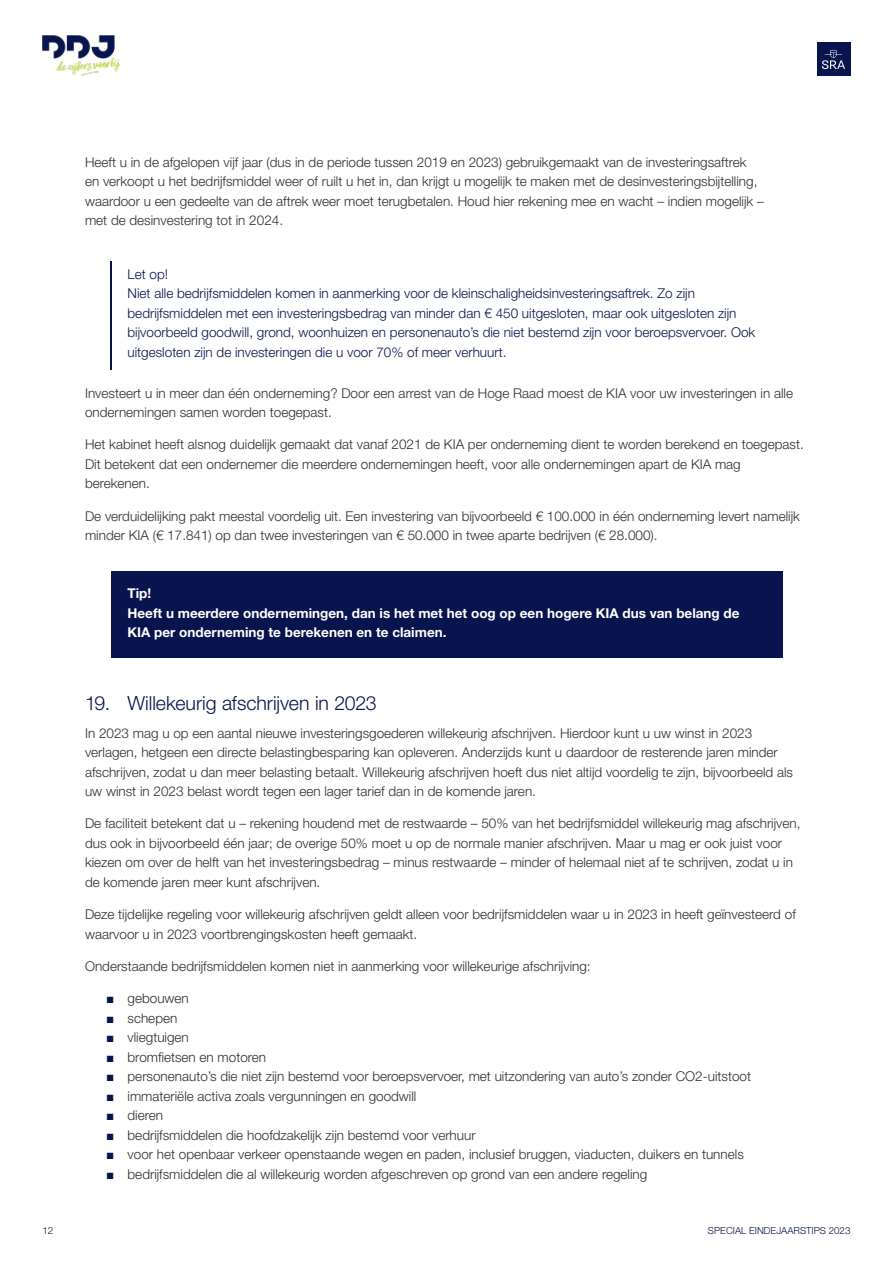
<style>
.page{position:relative;width:893px;height:1263px;background:#fff}
.page>*{position:absolute;margin:0;border:0;box-sizing:border-box;transform-origin:0 0}
.t1{font:300 19.5px "Helvetica Neue LT Std";letter-spacing:-.005em;color:#08144d}
.t2{font:300 13.5px/19.5px "Helvetica Neue LT Std";color:#2f2f2f}
.t3{font:300 13.5px/19.5px "Helvetica Neue LT Std";color:#08144d}
.t4{font:700 13.5px/19.5px "Helvetica Neue LT Std";color:#fff}
.t5{font:300 9.75px "Helvetica Neue LT Std";color:#08144d}
.s1{font-family:"Arial";font-weight:700;color:#08144d}
</style>
<div class="page">
<div style="left:817px;top:43px;width:33px;height:33px;background:#08144d"></div>
<svg style="left:822px;top:50px;width:23px;height:19px"></svg>
<img style="left:43px;top:35px;width:77px;height:41px">
<hr style="left:111px;top:261px;width:1px;height:108px;background:#08144d">
<div style="left:111px;top:571px;width:671px;height:87px;background:#08144d"></div>
<p class="t2" style="left:85px;top:152px;width:680px">Heeft u in de afgelopen vijf jaar (dus in de periode tussen 2019 en 2023) gebruikgemaakt van de investeringsaftrek en verkoopt u het bedrijfsmiddel weer of ruilt u het in, dan krijgt u mogelijk te maken met de desinvesteringsbijtelling, waardoor u een gedeelte van de aftrek weer moet terugbetalen. Houd hier rekening mee en wacht – indien mogelijk – met de desinvestering tot in 2024.</p>
<p class="t3" style="left:128px;top:264px;width:629px">Let op!<br>Niet alle bedrijfsmiddelen komen in aanmerking voor de kleinschaligheidsinvesteringsaftrek. Zo zijn bedrijfsmiddelen met een investeringsbedrag van minder dan € 450 uitgesloten, maar ook uitgesloten zijn bijvoorbeeld goodwill, grond, woonhuizen en personenauto’s die niet bestemd zijn voor beroepsvervoer. Ook uitgesloten zijn de investeringen die u voor 70% of meer verhuurt.</p>
<p class="t2" style="left:85px;top:383px;width:709px">Investeert u in meer dan één onderneming? Door een arrest van de Hoge Raad moest de KIA voor uw investeringen in alle ondernemingen samen worden toegepast.</p>
<p class="t2" style="left:85px;top:435px;width:720px">Het kabinet heeft alsnog duidelijk gemaakt dat vanaf 2021 de KIA per onderneming dient te worden berekend en toegepast.<br>Dit betekent dat een ondernemer die meerdere ondernemingen heeft, voor alle ondernemingen apart de KIA mag berekenen.</p>
<p class="t2" style="left:85px;top:506px;width:716px">De verduidelijking pakt meestal voordelig uit. Een investering van bijvoorbeeld € 100.000 in één onderneming levert namelijk minder KIA (€ 17.841) op dan twee investeringen van € 50.000 in twee aparte bedrijven (€ 28.000).</p>
<p class="t4" style="left:128px;top:583px;width:613px">Tip!<br>Heeft u meerdere ondernemingen, dan is het met het oog op een hogere KIA dus van belang de<br>KIA per onderneming te berekenen en te claimen.</p>
<h1 class="t1" style="left:85px;top:691px;width:293px">19. Willekeurig afschrijven in 2023</h1>
<p class="t2" style="left:85px;top:723px;width:709px">In 2023 mag u op een aantal nieuwe investeringsgoederen willekeurig afschrijven. Hierdoor kunt u uw winst in 2023 verlagen, hetgeen een directe belastingbesparing kan opleveren. Anderzijds kunt u daardoor de resterende jaren minder afschrijven, zodat u dan meer belasting betaalt. Willekeurig afschrijven hoeft dus niet altijd voordelig te zijn, bijvoorbeeld als uw winst in 2023 belast wordt tegen een lager tarief dan in de komende jaren.</p>
<p class="t2" style="left:85px;top:813px;width:717px">De faciliteit betekent dat u – rekening houdend met de restwaarde – 50% van het bedrijfsmiddel willekeurig mag afschrijven, dus ook in bijvoorbeeld één jaar; de overige 50% moet u op de normale manier afschrijven. Maar u mag er ook juist voor kiezen om over de helft van het investeringsbedrag – minus restwaarde – minder of helemaal niet af te schrijven, zodat u in de komende jaren meer kunt afschrijven.</p>
<p class="t2" style="left:85px;top:904px;width:712px">Deze tijdelijke regeling voor willekeurig afschrijven geldt alleen voor bedrijfsmiddelen waar u in 2023 in heeft geïnvesteerd of waarvoor u in 2023 voortbrengingskosten heeft gemaakt.</p>
<p class="t2" style="left:85px;top:956px;width:507px">Onderstaande bedrijfsmiddelen komen niet in aanmerking voor willekeurige afschrijving:</p>
<p class="t2" style="left:106px;top:988px;width:84px"><span class="s1">■</span> gebouwen</p>
<p class="t2" style="left:106px;top:1008px;width:73px"><span class="s1">■</span> schepen</p>
<p class="t2" style="left:106px;top:1027px;width:84px"><span class="s1">■</span> vliegtuigen</p>
<p class="t2" style="left:106px;top:1047px;width:161px"><span class="s1">■</span> bromfietsen en motoren</p>
<p class="t2" style="left:106px;top:1066px;width:646px"><span class="s1">■</span> personenauto’s die niet zijn bestemd voor beroepsvervoer, met uitzondering van auto’s zonder CO2-uitstoot</p>
<p class="t2" style="left:106px;top:1086px;width:312px"><span class="s1">■</span> immateriële activa zoals vergunningen en goodwill</p>
<p class="t2" style="left:106px;top:1105px;width:58px"><span class="s1">■</span> dieren</p>
<p class="t2" style="left:106px;top:1125px;width:371px"><span class="s1">■</span> bedrijfsmiddelen die hoofdzakelijk zijn bestemd voor verhuur</p>
<p class="t2" style="left:106px;top:1144px;width:639px"><span class="s1">■</span> voor het openbaar verkeer openstaande wegen en paden, inclusief bruggen, viaducten, duikers en tunnels</p>
<p class="t2" style="left:106px;top:1164px;width:542px"><span class="s1">■</span> bedrijfsmiddelen die al willekeurig worden afgeschreven op grond van een andere regeling</p>
<p class="t5" style="left:43px;top:1224px;width:12px">12</p>
<p class="t5" style="left:708px;top:1224px;width:144px">SPECIAL EINDEJAARSTIPS 2023</p>
</div>
